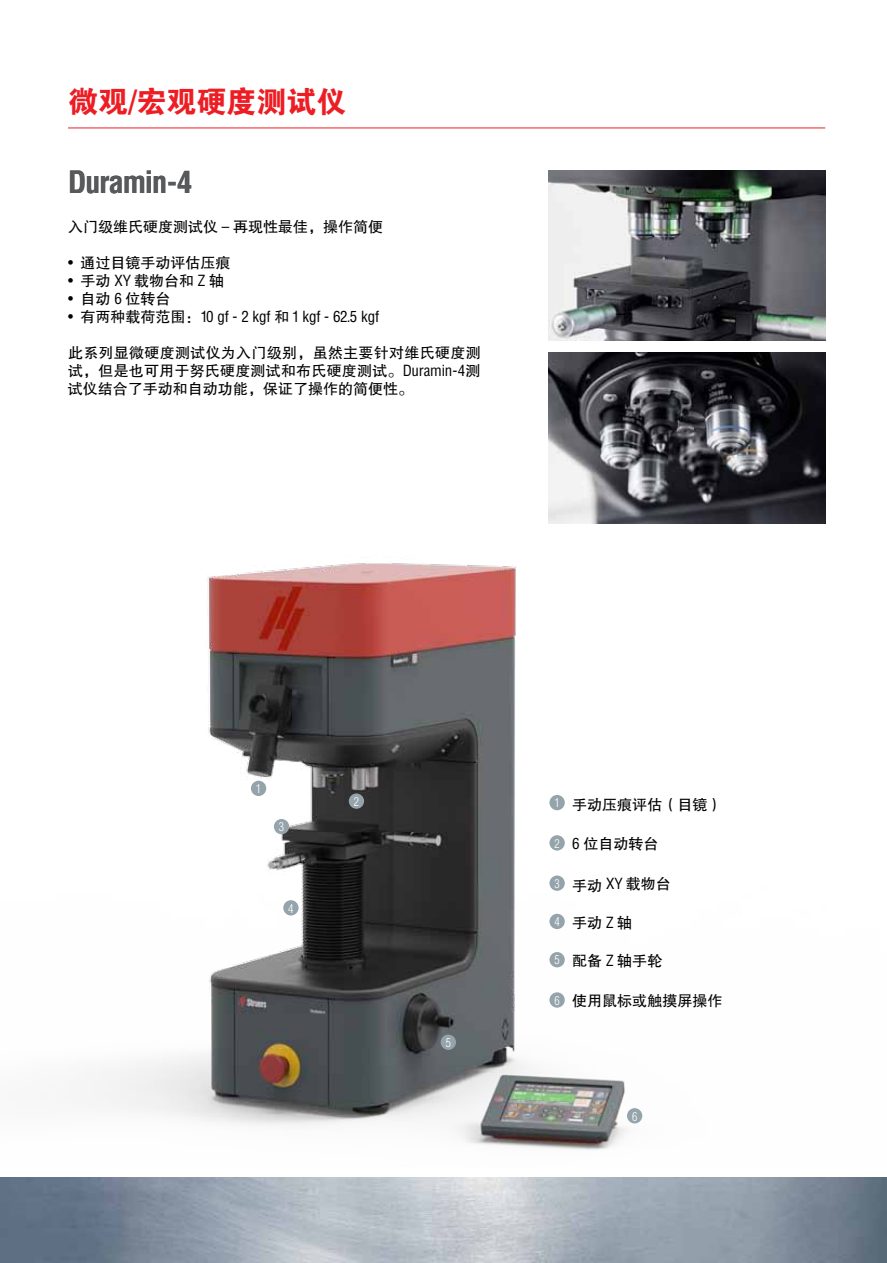
<style>
.page{position:relative;width:887px;height:1263px;background:#fff}
.page>*{position:absolute;margin:0;border:0;box-sizing:border-box;transform-origin:0 0}
.t1{font:30px "FZDHTJW GB1 0";color:#ed1d24}
.t2{font:700 condensed 30px "Helvetica";letter-spacing:-.035em;color:#58595b}
.t3{font:15px/18px "FZHTJW GB1 0";color:#000;text-align:justify}
.t4{font:condensed 15px "Helvetica";letter-spacing:-.015em;color:#000}
.t5{font:300 condensed 12px "Helvetica";color:#fff}
.s1{font-family:"Helvetica";font-weight:700;font-stretch:condensed}
.s2{font-family:"Helvetica";font-stretch:condensed}
.s3{font-family:"FZHTJW GB1 0";font-stretch:normal}
.s4{font-family:"Helvetica";font-weight:300;font-stretch:condensed;font-size:12px;color:#fff}
</style>
<div class="page">
<img style="left:93px;top:563px;width:550px;height:587px">
<img style="left:0;top:1178px;width:887px;height:85px">
<hr style="left:68px;top:128px;width:757px;height:1px;background:#ed1d24">
<img style="left:549px;top:353px;width:276px;height:170px">
<img style="left:549px;top:170px;width:276px;height:170px">
<div style="left:251px;top:781px;width:15px;height:15px;background:#95a3ab;border-radius:50%"></div>
<div style="left:349px;top:793px;width:15px;height:16px;background:#95a3ab;border-radius:50%"></div>
<div style="left:274px;top:819px;width:15px;height:15px;background:#95a3ab;border-radius:50%"></div>
<div style="left:283px;top:900px;width:15px;height:15px;background:#95a3ab;border-radius:50%"></div>
<div style="left:440px;top:1034px;width:16px;height:16px;background:#95a3ab;border-radius:50%"></div>
<div style="left:627px;top:1108px;width:15px;height:15px;background:#95a3ab;border-radius:50%"></div>
<div style="left:549px;top:952px;width:15px;height:15px;background:#95a3ab;border-radius:50%"></div>
<div style="left:549px;top:992px;width:15px;height:16px;background:#95a3ab;border-radius:50%"></div>
<div style="left:549px;top:795px;width:15px;height:15px;background:#95a3ab;border-radius:50%"></div>
<div style="left:549px;top:835px;width:15px;height:15px;background:#95a3ab;border-radius:50%"></div>
<div style="left:549px;top:875px;width:15px;height:16px;background:#95a3ab;border-radius:50%"></div>
<div style="left:549px;top:914px;width:15px;height:15px;background:#95a3ab;border-radius:50%"></div>
<h1 class="t1" style="left:68px;top:85px;width:280px">微观<span class="s1">/</span>宏观硬度测试仪</h1>
<h1 class="t2" style="left:68px;top:164px;width:125px">Duramin-4</h1>
<p class="t3" style="left:68px;top:218px;width:317px">入门级维氏硬度测试仪 <span class="s2">–</span> 再现性最佳，操作简便</p>
<p class="t3" style="left:68px;top:254px;width:164px"><span class="s2">•</span> 通过目镜手动评估压痕</p>
<p class="t3" style="left:68px;top:272px;width:158px"><span class="s2">•</span> 手动 <span class="s2">XY</span>载物台和 <span class="s2">Z</span> 轴</p>
<p class="t3" style="left:68px;top:290px;width:104px"><span class="s2">•</span> 自动 <span class="s2">6</span> 位转台</p>
<p class="t4" style="left:68px;top:308px;width:312px">• <span class="s3">有两种载荷范围：</span>10 gf - 2 kgf <span class="s3">和</span> 1 kgf - 62.5 kgf</p>
<p class="t3" style="left:68px;top:344px;width:414px">此系列显微硬度测试仪为入门级别，虽然主要针对维氏硬度测试，但是也可用于努氏硬度测试和布氏硬度测试。<span class="s2">Duramin-4</span>测试仪结合了手动和自动功能，保证了操作的简便性。</p>
<p class="t5" style="left:256px;top:782px;width:7px">1</p>
<p class="t5" style="left:279px;top:820px;width:7px">3</p>
<p class="t5" style="left:288px;top:901px;width:7px">4</p>
<p class="t5" style="left:354px;top:794px;width:7px">2</p>
<p class="t5" style="left:445px;top:1036px;width:7px">5</p>
<p class="t3" style="left:554px;top:796px;width:169px"><sup>1</sup> 手动压痕评估（目镜）</p>
<p class="t3" style="left:554px;top:835px;width:106px"><span class="s4">2</span> <span class="s2">6</span> 位自动转台</p>
<p class="t3" style="left:554px;top:875px;width:118px"><span class="s4">3</span> 手动 <span class="s2">XY</span> 载物台</p>
<p class="t3" style="left:554px;top:913px;width:79px"><span class="s4">4</span> 手动<span class="s2">Z</span>轴</p>
<p class="t3" style="left:554px;top:952px;width:109px"><span class="s4">5</span> 配备 <span class="s2">Z</span> 轴手轮</p>
<p class="t3" style="left:554px;top:992px;width:169px"><span class="s4">6</span> 使用鼠标或触摸屏操作</p>
<p class="t5" style="left:632px;top:1109px;width:7px">6</p>
</div>
